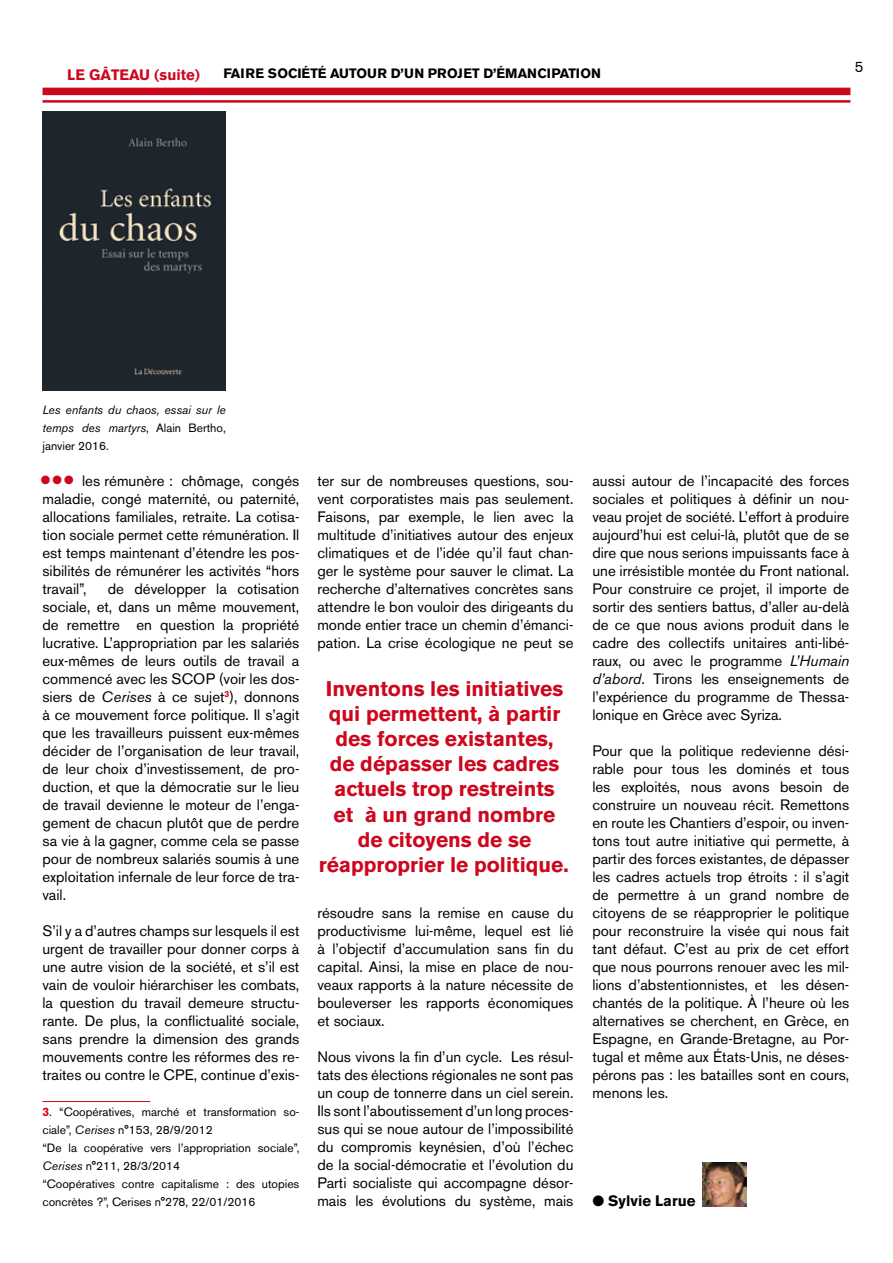
<style>
.page{position:relative;width:893px;height:1263px;background:#fff}
.page>*{position:absolute;margin:0;border:0;box-sizing:border-box;transform-origin:0 0}
.t1{font:700 21px/25.2px "Akzidenz Grotesk BE";color:#cd071e;text-align:center}
.t2{font:15px/18px "Akzidenz Grotesk BE";color:#000;text-align:justify}
.t3{font:700 15px "Akzidenz Grotesk BE";color:#cd071e}
.t4{font:700 15px "Akzidenz Grotesk BE";color:#000}
.t5{font:700 13.5px "Akzidenz Grotesk BE";color:#000}
.t6{font:12px/18px "Akzidenz Grotesk BE";color:#000}
.t7{font:italic 12px/18px "Akzidenz Grotesk BE";color:#000;text-align:justify}
.t8{font:12px "Zapf Dingbats ITC";color:#cd071e}
.s1{font-style:normal}
.s2{font-style:italic}
.s3{font-weight:700;color:#cd071e}
</style>
<div class="page">
<div style="left:43px;top:88px;width:807px;height:7px;background:#cd071e"></div>
<hr style="left:43px;top:100px;width:807px;height:3px;background:#cd071e">
<hr style="left:42px;top:1101px;width:108px;height:1px;background:#cd071e">
<img style="left:43px;top:111px;width:183px;height:280px">
<img style="left:702px;top:1162px;width:45px;height:45px">
<p class="t3" style="left:67px;top:66px;width:134px">LE GÂTEAU (suite)</p>
<p class="t5" style="left:223px;top:66px;width:379px">FAIRE SOCIÉTÉ AUTOUR D’UN PROJET D’ÉMANCIPATION</p>
<p class="t7" style="left:43px;top:401px;width:185px">Les enfants du chaos, essai sur le temps des martyrs<span class="s1">, Alain Bertho, janvier 2016.</span></p>
<p class="t2" style="left:855px;top:58px;width:10px">5</p>
<p class="t2" style="left:42px;top:472px;width:258px;text-indent:40px">les rémunère : chômage, congés maladie, congé maternité, ou paternité, allocations familiales, retraite. La cotisa&shy;tion sociale permet cette rémunération. Il est temps maintenant d’étendre les pos&shy;sibilités de rémunérer les activités “hors travail”,</p>
<p class="t8" style="left:41px;top:475px;width:34px">● ● ●</p>
<p class="t2" style="left:42px;top:580px;width:258px;text-indent:65px">de développer la cotisation sociale, et, dans un même mouvement, de remettre en question la propriété lucrative. L’appropriation par les salariés eux-mêmes de leurs outils de travail a commencé avec les SCOP (voir les dos&shy;siers de <span class="s2">Cerises</span> à ce sujet<sup>3</sup>), donnons à ce mouvement force politique. Il s’agit que les travailleurs puissent eux-mêmes décider de l’organisation de leur travail, de leur choix d’investissement, de pro&shy;duction, et que la démocratie sur le lieu de travail devienne le moteur de l’enga&shy;gement de chacun plutôt que de perdre sa vie à la gagner, comme cela se passe pour de nombreux salariés soumis à une exploitation infernale de leur force de tra&shy;vail.</p>
<p class="t2" style="left:42px;top:922px;width:258px">S’il y a d’autres champs sur lesquels il est urgent de travailler pour donner corps à une autre vision de la société, et s’il est vain de vouloir hiérarchiser les combats, la question du travail demeure structu&shy;rante. De plus, la conflictualité sociale, sans prendre la dimension des grands mouvements contre les réformes des re&shy;traites ou contre le CPE, continue d’exis-</p>
<p class="t6" style="left:42px;top:1103px;width:258px"><span class="s3">3</span>. “Coopératives, marché et transformation so&shy;ciale”, <span class="s2">Cerises</span> n°153, 28/9/2012<br>“De la coopérative vers l’appropriation sociale”, <span class="s2">Cerises</span> n°211, 28/3/2014<br>“Coopératives contre capitalisme : des utopies concrètes ?”, Cerises n°278, 22/01/2016</p>
<p class="t2" style="left:317px;top:472px;width:258px">ter sur de nombreuses questions, sou&shy;vent corporatistes mais pas seulement.<br>Faisons, par exemple, le lien avec la multitude d’initiatives autour des enjeux climatiques et de l’idée qu’il faut chan&shy;ger le système pour sauver le climat. La recherche d’alternatives concrètes sans attendre le bon vouloir des dirigeants du monde entier trace un chemin d’émanci&shy;pation. La crise écologique ne peut se</p>
<h1 class="t1" style="left:319px;top:676px;width:251px">Inventons les initiatives qui permettent, à partir des forces existantes,<br>de dépasser les cadres actuels trop restreints<br>et à un grand nombre de citoyens de se réapproprier le politique.</h1>
<p class="t2" style="left:317px;top:904px;width:258px">résoudre sans la remise en cause du productivisme lui-même, lequel est lié à l’objectif d’accumulation sans fin du capital. Ainsi, la mise en place de nou&shy;veaux rapports à la nature nécessite de bouleverser les rapports économiques et sociaux.</p>
<p class="t2" style="left:317px;top:1048px;width:258px">Nous vivons la fin d’un cycle. Les résul&shy;tats des élections régionales ne sont pas un coup de tonnerre dans un ciel serein.<br>Ils sont l’aboutissement d’un long proces&shy;sus qui se noue autour de l’impossibilité du compromis keynésien, d’où l’échec de la social-démocratie et l’évolution du Parti socialiste qui accompagne désor&shy;mais les évolutions du système, mais</p>
<p class="t2" style="left:592px;top:472px;width:258px">aussi autour de l’incapacité des forces sociales et politiques à définir un nou&shy;veau projet de société. L’effort à produire aujourd’hui est celui-là, plutôt que de se dire que nous serions impuissants face à une irrésistible montée du Front national.<br>Pour construire ce projet, il importe de sortir des sentiers battus, d’aller au-delà de ce que nous avions produit dans le cadre des collectifs unitaires anti-libé&shy;raux, ou avec le programme <span class="s2">L’Humain d’abord</span>. Tirons les enseignements de l’expérience du programme de Thessa&shy;lonique en Grèce avec Syriza.</p>
<p class="t2" style="left:592px;top:742px;width:258px">Pour que la politique redevienne dési&shy;rable pour tous les dominés et tous les exploités, nous avons besoin de construire un nouveau récit. Remettons en route les Chantiers d’espoir, ou inven&shy;tons tout autre initiative qui permette, à partir des forces existantes, de dépasser les cadres actuels trop étroits : il s’agit de permettre à un grand nombre de citoyens de se réapproprier le politique pour reconstruire la visée qui nous fait tant défaut. C’est au prix de cet effort que nous pourrons renouer avec les mil&shy;lions d’abstentionnistes, et les désen&shy;chantés de la politique. À l’heure où les alternatives se cherchent, en Grèce, en Espagne, en Grande-Bretagne, au Por&shy;tugal et même aux États-Unis, ne déses&shy;pérons pas : les batailles sont en cours, menons les.</p>
<p class="t4" style="left:592px;top:1192px;width:105px">● Sylvie Larue</p>
</div>
